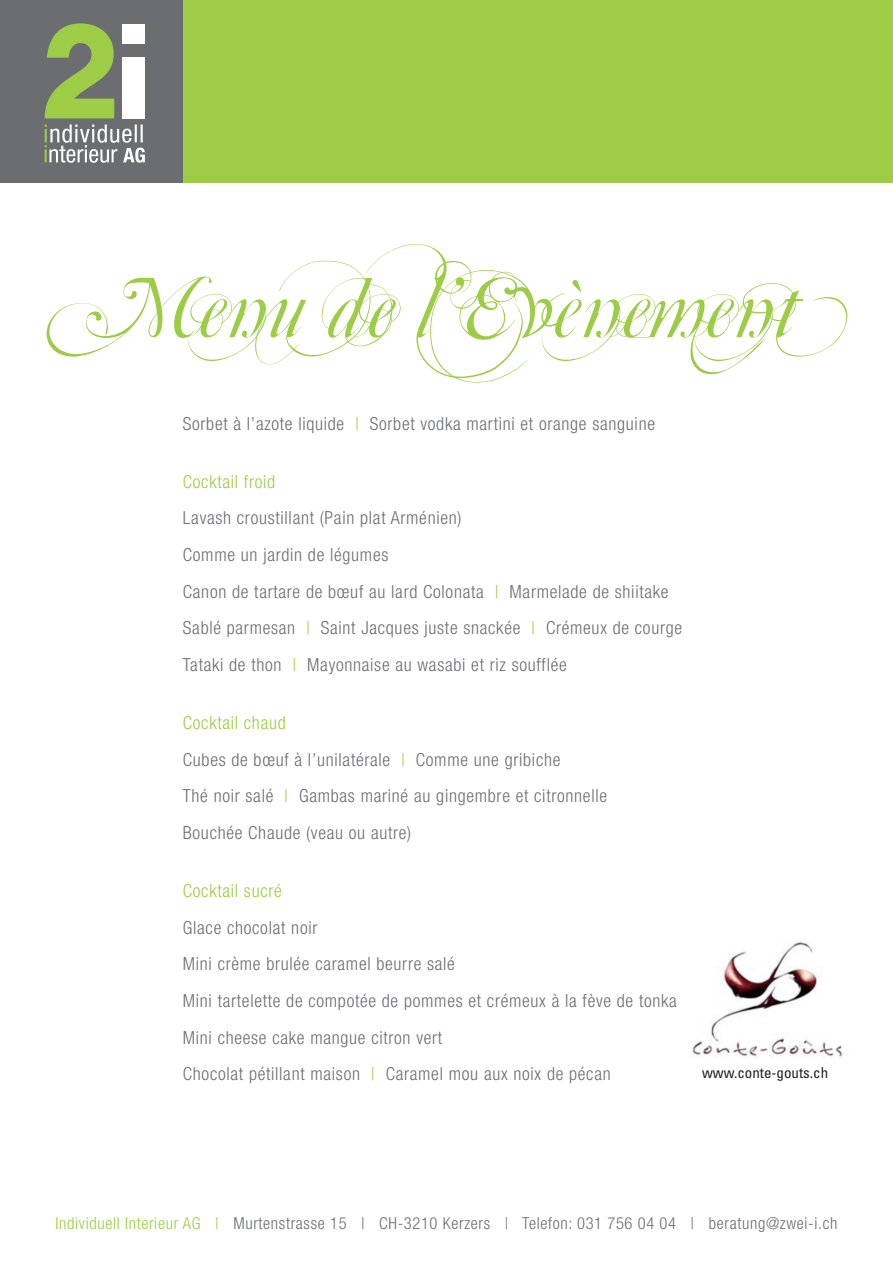
<style>
.page{position:relative;width:893px;height:1263px;background:#fff}
.page>*{position:absolute;margin:0;border:0;box-sizing:border-box;transform-origin:0 0}
.t1{font:90px "Mutlu Ornamental";color:#9dcc46}
.t2{font:300 condensed 18px/36.8px "Helvetica Neue LT Com";letter-spacing:.04em;color:#6c6d70}
.t3{font:300 condensed 18px "Helvetica Neue LT Com";letter-spacing:.04em;color:#9dcc46}
.t4{font:300 condensed 16.5px "Helvetica Neue LT Com";letter-spacing:.04em;color:#6c6d70}
.t5{font:condensed 15px "Univers";color:#231f20}
.s1{color:#9dcc46}
</style>
<div class="page">
<div style="left:183px;top:0;width:710px;height:183px;background:#9dcc46"></div>
<div style="left:0;top:0;width:183px;height:183px;background:#6c6d70"></div>
<svg style="left:45px;top:23px;width:69px;height:95px"></svg>
<div style="left:122px;top:57px;width:23px;height:61px;background:#fff"></div>
<div style="left:122px;top:24px;width:23px;height:19px;background:#fff"></div>
<svg style="left:45px;top:124px;width:100px;height:39px"></svg>
<img style="left:692px;top:942px;width:151px;height:117px">
<h1 class="t1" style="left:228px;top:254px;width:654px">■◆ ●❖➔■ ■▼</h1>
<p class="t2" style="left:183px;top:405px;width:474px">Sorbet à l’azote liquide <span class="s1">|</span> Sorbet vodka martini et orange sanguine</p>
<p class="t3" style="left:183px;top:471px;width:94px">Cocktail froid</p>
<p class="t2" style="left:183px;top:499px;width:501px">Lavash croustillant (Pain plat Arménien)<br>Comme un jardin de légumes<br>Canon de tartare de bœuf au lard Colonata <span class="s1">|</span> Marmelade de shiitake Sablé parmesan <span class="s1">|</span> Saint Jacques juste snackée <span class="s1">|</span> Crémeux de courge Tataki de thon <span class="s1">|</span> Mayonnaise au wasabi et riz soufflée</p>
<p class="t2" style="left:183px;top:704px;width:426px"><span class="s1">Cocktail chaud<br></span>Cubes de bœuf à l’unilatérale <span class="s1">|</span> Comme une gribiche<br>Thé noir salé <span class="s1">|</span> Gambas mariné au gingembre et citronnelle Bouchée Chaude (veau ou autre)</p>
<p class="t3" style="left:183px;top:880px;width:100px">Cocktail sucré</p>
<p class="t2" style="left:183px;top:909px;width:495px">Glace chocolat noir<br>Mini crème brulée caramel beurre salé<br>Mini tartelette de compotée de pommes et crémeux à la fève de tonka Mini cheese cake mangue citron vert<br>Chocolat pétillant maison <span class="s1">|</span> Caramel mou aux noix de pécan</p>
<p class="t5" style="left:702px;top:1063px;width:128px">www.conte-gouts.ch</p>
<p class="t4" style="left:56px;top:1213px;width:783px"><span class="s1">Individuell Interieur AG |</span> Murtenstrasse 15 | CH-3210 Kerzers | Telefon: 031 756 04 04 | beratung@zwei-i.ch</p>
</div>
